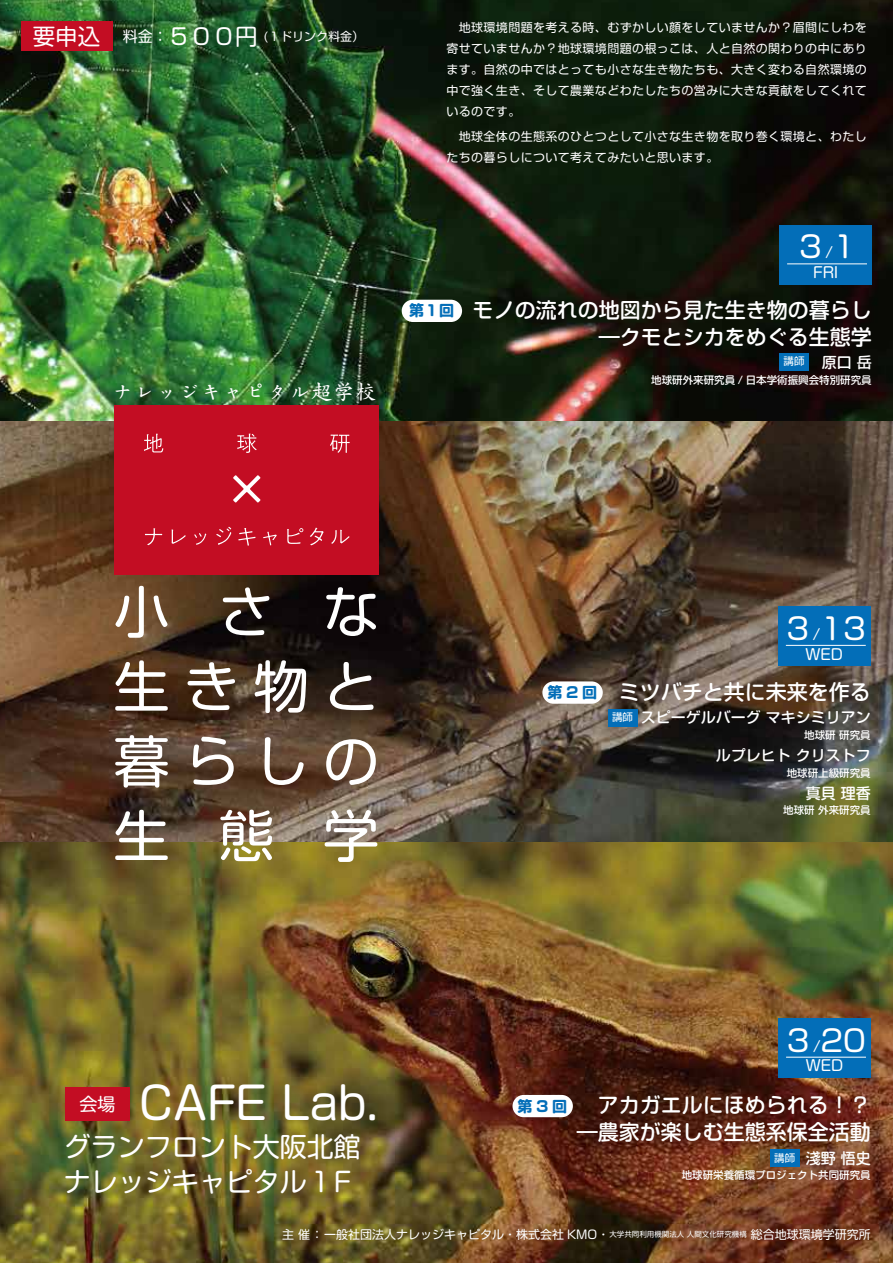
<style>
.page{position:relative;width:893px;height:1263px;background:#fff}
.page>*{position:absolute;margin:0;border:0;box-sizing:border-box;transform-origin:0 0}
.t1{font:55.95px/74.7px "Soft Go Std";letter-spacing:.245em;color:#fff;text-align:justify}
.t2{font:45px "Soft Go Std";color:#fff}
.t3{font:30px "Soft Go Std";color:#fff}
.t4{font:27px/34.5px "Soft Go Std";color:#fff}
.t5{font:700 21.15px "RA Hana Renge Std";letter-spacing:.045em;color:#fff}
.t6{font:500 21px/27px "Soft Go Std";color:#fff;text-align:right}
.t7{font:18px "Soft Go Std";color:#fff}
.t8{font:500 15px "Soft Go Std";color:#fff}
.t9{font:700 15px "Soft Go Std";letter-spacing:.25em;color:#036eb8}
.t10{font:15px "Soft Go Std";color:#fff}
.t11{font:12px/21px "Soft Go Std";letter-spacing:.03em;color:#fff;text-align:justify}
.t12{font:12px "Soft Go Std";color:#fff}
.t13{font:500 10.5px "Soft Go Std";color:#fff}
.t14{font:10.5px "Soft Go Std";color:#fff}
.s1{font-size:22.5px}
.s2{font-size:15px}
.s3{font-size:7.5px}
</style>
<div class="page">
<img style="left:0;top:0;width:893px;height:1263px">
<div style="left:21px;top:21px;width:91px;height:30px;background:#c30d23"></div>
<div style="left:402px;top:300px;width:60px;height:22px;background:#fff;border-radius:11px"></div>
<div style="left:115px;top:405px;width:264px;height:169px;background:#c30d23"></div>
<svg style="left:144px;top:434px;width:19px;height:18px"></svg>
<svg style="left:237px;top:434px;width:20px;height:19px"></svg>
<svg style="left:330px;top:435px;width:20px;height:18px"></svg>
<svg style="left:233px;top:475px;width:27px;height:27px"></svg>
<svg style="left:145px;top:528px;width:17px;height:17px"></svg>
<svg style="left:172px;top:529px;width:14px;height:15px"></svg>
<svg style="left:194px;top:533px;width:12px;height:12px"></svg>
<svg style="left:216px;top:527px;width:15px;height:18px"></svg>
<svg style="left:238px;top:528px;width:17px;height:18px"></svg>
<svg style="left:263px;top:532px;width:14px;height:13px"></svg>
<svg style="left:287px;top:528px;width:16px;height:16px"></svg>
<svg style="left:310px;top:528px;width:14px;height:17px"></svg>
<svg style="left:331px;top:530px;width:18px;height:14px"></svg>
<div style="left:778px;top:1018px;width:93px;height:59px;background:#036eb8"></div>
<hr style="left:786px;top:1057px;width:80px;height:1px;background:#fff">
<div style="left:542px;top:681px;width:61px;height:23px;background:#fff;border-radius:11px"></div>
<div style="left:512px;top:1095px;width:61px;height:22px;background:#fff;border-radius:11px"></div>
<div style="left:778px;top:607px;width:93px;height:59px;background:#036eb8"></div>
<hr style="left:786px;top:645px;width:80px;height:1px;background:#fff">
<div style="left:779px;top:225px;width:93px;height:59px;background:#036eb8"></div>
<hr style="left:787px;top:264px;width:80px;height:1px;background:#fff">
<div style="left:65px;top:1087px;width:65px;height:34px;background:#c30d23"></div>
<div style="left:779px;top:353px;width:30px;height:17px;background:#036eb8"></div>
<div style="left:608px;top:709px;width:29px;height:17px;background:#036eb8"></div>
<div style="left:770px;top:1150px;width:29px;height:17px;background:#036eb8"></div>
<p class="t12" style="left:33px;top:27px;width:333px"><span class="s1">要申込　</span><span class="s2">料金：</span><span class="s1">５００円</span> (１ドリンク料金）</p>
<h3 class="t5" style="left:112px;top:381px;width:266px">ナレッジキャピタル超学校</h3>
<p class="t11" style="left:446px;top:16px;width:422px">　地球環境問題を考える時、むずかしい顔をしていませんか？眉間にしわを寄せていませんか？地球環境問題の根っこは、人と自然の関わりの中にあります。自然の中ではとっても小さな生き物たちも、大きく変わる自然環境の中で強く生き、そして農業などわたしたちの営みに大きな貢献をしてくれているのです。</p>
<p class="t11" style="left:446px;top:125px;width:422px">　地球全体の生態系のひとつとして小さな生き物を取り巻く環境と、わたしたちの暮らしについて考えてみたいと思います。</p>
<p class="t9" style="left:409px;top:300px;width:46px">第１回</p>
<h3 class="t3" style="left:795px;top:226px;width:62px">３<span class="s2">/</span>1</h3>
<p class="t10" style="left:813px;top:262px;width:26px">FRI</p>
<h3 class="t6" style="left:473px;top:295px;width:401px">モノの流れの地図から見た生き物の暮らし―クモとシカをめぐる生態学</h3>
<p class="t8" style="left:822px;top:352px;width:51px">原口 岳</p>
<p class="t13" style="left:651px;top:372px;width:222px">地球研外来研究員 / 日本学術振興会特別研究員</p>
<p class="t14" style="left:784px;top:354px;width:22px">講師</p>
<h1 class="t1" style="left:113px;top:570px;width:267px">小さな生き物と暮らしの生態学</h1>
<p class="t9" style="left:547px;top:682px;width:51px">第2回</p>
<h3 class="t3" style="left:783px;top:607px;width:85px">３<span class="s2">/</span>13</h3>
<p class="t10" style="left:806px;top:643px;width:39px">WED</p>
<h3 class="t6" style="left:619px;top:677px;width:254px">ミツバチと共に未来を作る</h3>
<p class="t8" style="left:641px;top:707px;width:231px">スピーゲルバーグ マキシミリアン</p>
<p class="t13" style="left:804px;top:727px;width:68px">地球研 研究員</p>
<p class="t8" style="left:716px;top:745px;width:156px">ルプレヒト クリストフ</p>
<p class="t13" style="left:787px;top:765px;width:85px">地球研上級研究員</p>
<p class="t8" style="left:806px;top:782px;width:66px">真貝 理香</p>
<p class="t13" style="left:783px;top:803px;width:89px">地球研 外来研究員</p>
<p class="t14" style="left:612px;top:710px;width:22px">講師</p>
<h3 class="t3" style="left:783px;top:1019px;width:85px">３<span class="s2">/</span>20</h3>
<p class="t10" style="left:806px;top:1055px;width:39px">WED</p>
<h2 class="t2" style="left:64px;top:1071px;width:316px">　 CAFE Lab.</h2>
<h3 class="t4" style="left:64px;top:1127px;width:298px">グランフロント大阪北館ナレッジキャピタル１F</h3>
<p class="t12" style="left:282px;top:1226px;width:590px">主 催 ： 一般社団法人ナレッジキャピタル・株式会社 KMO・<span class="s3">大学共同利用機関法人 人間文化研究機構</span> 総合地球環境学研究所</p>
<h3 class="t7" style="left:79px;top:1091px;width:37px">会場</h3>
<h3 class="t6" style="left:577px;top:1090px;width:296px">アカガエルにほめられる！？―農家が楽しむ生態系保全活動</h3>
<p class="t8" style="left:806px;top:1147px;width:66px">淺野 悟史</p>
<p class="t13" style="left:682px;top:1168px;width:191px">地球研栄養循環プロジェクト共同研究員</p>
<p class="t9" style="left:517px;top:1095px;width:51px">第3回</p>
<p class="t14" style="left:774px;top:1150px;width:22px">講師</p>
</div>
